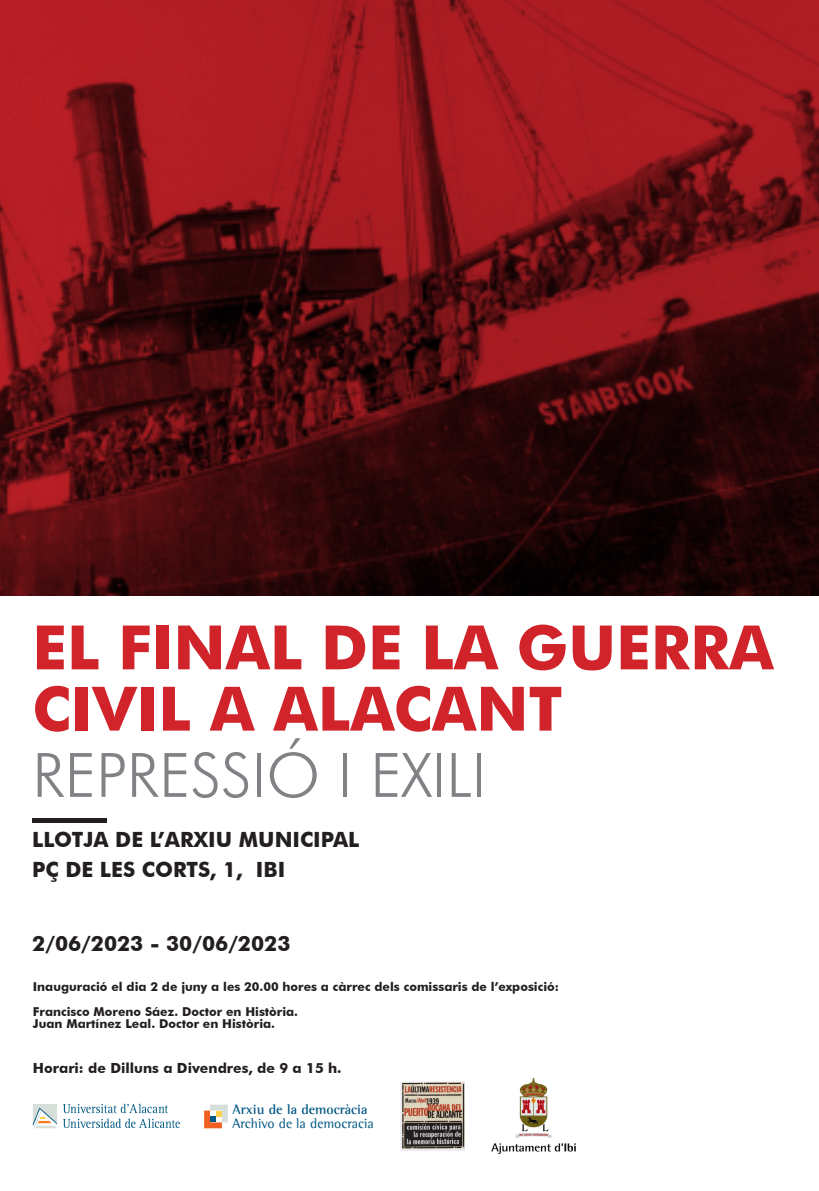
<style>
.page{position:relative;width:819px;height:1191px;background:#fff}
.page>*{position:absolute;margin:0;border:0;box-sizing:border-box;transform-origin:0 0}
.t1{font:700 61.25px/61.2px "Futura BT";color:#d1232a}
.t2{font:300 61.25px "Futura BT";color:#808285}
.datos{font:700 21px "Futura BT";color:#231f20}
.datos-2{font:700 14px "Futura BT";color:#231f20}
.t3{font:13.83px "Agfa Rotis Semi Serif";color:#005883}
.t4{font:700 13.83px "Agfa Rotis Semi Serif";color:#005883}
.datos-3{font:700 12.25px "Futura BT";color:#231f20}
</style>
<div class="page">
<div style="left:33px;top:1104px;width:24px;height:24px;background:#d7dfda"></div>
<svg style="left:33px;top:1107px;width:24px;height:21px"></svg>
<svg style="left:63px;top:1103px;width:117px;height:25px"></svg>
<img style="left:0;top:0;width:819px;height:595px">
<img style="left:400px;top:1082px;width:64px;height:68px">
<svg style="left:204px;top:1104px;width:24px;height:24px"></svg>
<div style="left:32px;top:817px;width:75px;height:5px;background:#231f20"></div>
<img style="left:491px;top:1078px;width:85px;height:77px">
<p class="t1" style="left:32px;top:616px;width:742px">EL FINAL DE LA GUERRA<br>CIVIL A ALACANT</p>
<p class="t2" style="left:32px;top:738px;width:455px">REPRESSIÓ I EXILI</p>
<p class="datos" style="left:32px;top:827px;width:328px">LLOTJA DE L’ARXIU MUNICIPAL</p>
<p class="datos" style="left:32px;top:856px;width:254px">PÇ DE LES CORTS, 1, IBI</p>
<p class="datos" style="left:32px;top:931px;width:260px">2/06/2023 - 30/06/2023</p>
<p class="datos-3" style="left:33px;top:979px;width:527px">Inauguració el dia 2 de juny a les 20.00 hores a càrrec dels comissaris de l’exposició:</p>
<p class="datos-3" style="left:33px;top:1004px;width:267px">Francisco Moreno Sáez. Doctor en Història.</p>
<p class="datos-3" style="left:33px;top:1016px;width:244px">Juan Martínez Leal. Doctor en Història.</p>
<p class="datos-2" style="left:33px;top:1059px;width:310px">Horari: de Dilluns a Divendres, de 9 a 15 h.</p>
<p class="t4" style="left:232px;top:1101px;width:136px">Arxiu de la democràcia</p>
<p class="t3" style="left:232px;top:1115px;width:143px">Archivo de la democracia</p>
</div>
